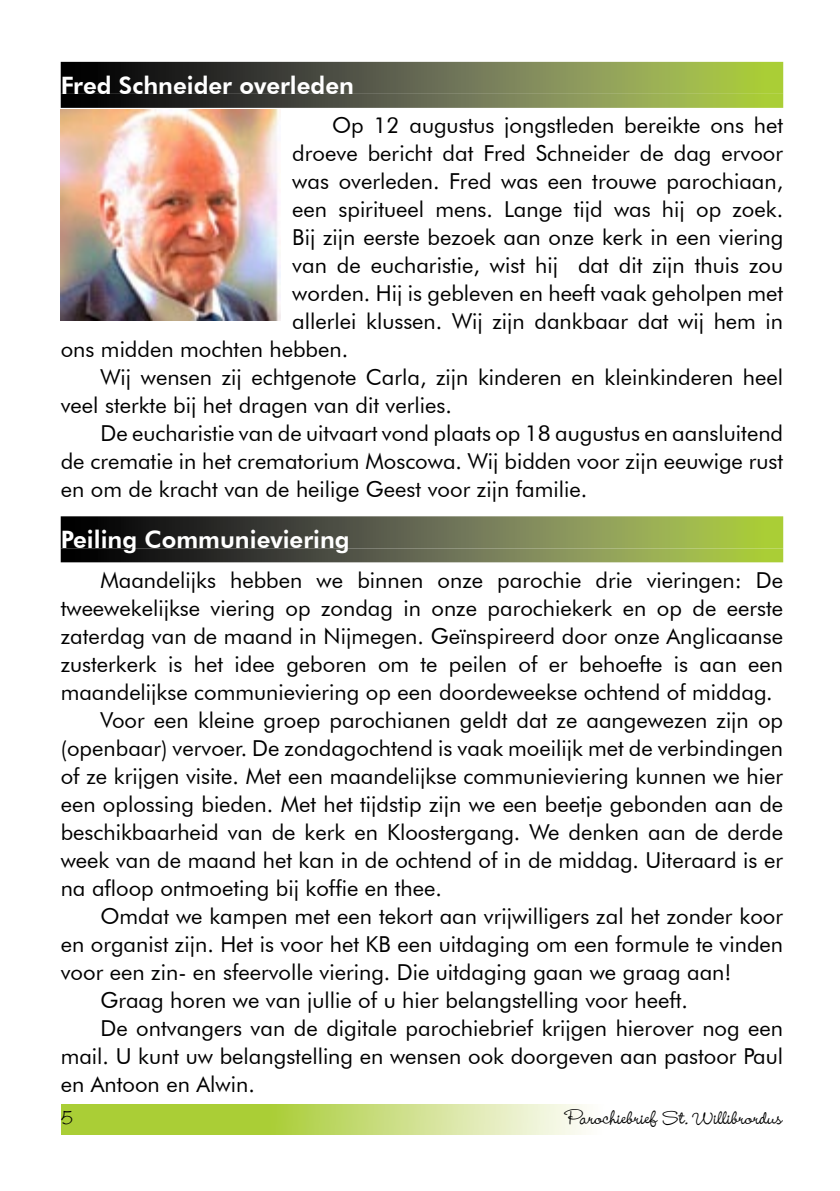
<style>
.page{position:relative;width:840px;height:1191px;background:#fff}
.page>*{position:absolute;margin:0;border:0;box-sizing:border-box;transform-origin:0 0}
._2_KopRechts{font:800 24px "Futura BT";color:#fff}
.t1{font:500 24px "Wendy";color:#000}
._0_Standaard{font:22px/28px "Futura BT";color:#000;text-align:justify}
</style>
<div class="page">
<svg style="left:61px;top:62px;width:721px;height:32px;background:#60683f"></svg>
<svg style="left:61px;top:94px;width:721px;height:14px;background:#606940"></svg>
<img style="left:61px;top:109px;width:220px;height:211px">
<svg style="left:61px;top:516px;width:721px;height:32px;background:#616941"></svg>
<svg style="left:61px;top:548px;width:721px;height:14px;background:#616a42"></svg>
<svg style="left:62px;top:1104px;width:525px;height:31px;background:#c3db72"></svg>
<p class="_2_KopRechts" style="left:61px;top:71px;width:294px">Fred Schneider overleden</p>
<p class="_0_Standaard" style="left:332px;top:111px;width:452px">Op 12 augustus jongstleden bereikte ons het</p>
<p class="_0_Standaard" style="left:292px;top:139px;width:492px">droeve bericht dat Fred Schneider de dag ervoor</p>
<p class="_0_Standaard" style="left:292px;top:167px;width:492px">was overleden. Fred was een trouwe parochiaan,</p>
<p class="_0_Standaard" style="left:292px;top:195px;width:492px">een spiritueel mens. Lange tijd was hij op zoek.</p>
<p class="_0_Standaard" style="left:292px;top:223px;width:492px">Bij zijn eerste bezoek aan onze kerk in een viering</p>
<p class="_0_Standaard" style="left:292px;top:251px;width:492px">van de eucharistie, wist hij dat dit zijn thuis zou</p>
<p class="_0_Standaard" style="left:292px;top:279px;width:492px">worden. Hij is gebleven en heeft vaak geholpen met</p>
<p class="_0_Standaard" style="left:292px;top:307px;width:492px">allerlei klussen. Wij zijn dankbaar dat wij hem in</p>
<p class="_0_Standaard" style="left:61px;top:335px;width:289px">ons midden mochten hebben.</p>
<p class="_0_Standaard" style="left:61px;top:363px;width:723px;text-indent:40px">Wij wensen zij echtgenote Carla, zijn kinderen en kleinkinderen heel veel sterkte bij het dragen van dit verlies.</p>
<p class="_0_Standaard" style="left:61px;top:419px;width:723px;text-indent:40px">De eucharistie van de uitvaart vond plaats op 18 augustus en aansluitend de crematie in het crematorium Moscowa. Wij bidden voor zijn eeuwige rust en om de kracht van de heilige Geest voor zijn familie.</p>
<p class="_2_KopRechts" style="left:61px;top:525px;width:290px">Peiling Communieviering</p>
<p class="_0_Standaard" style="left:61px;top:565px;width:723px;text-indent:40px">Maandelijks hebben we binnen onze parochie drie vieringen: De tweewekelijkse viering op zondag in onze parochiekerk en op de eerste zaterdag van de maand in Nijmegen. Geïnspireerd door onze Anglicaanse zusterkerk is het idee geboren om te peilen of er behoefte is aan een maandelijkse communieviering op een doordeweekse ochtend of middag.</p>
<p class="_0_Standaard" style="left:61px;top:705px;width:723px;text-indent:40px">Voor een kleine groep parochianen geldt dat ze aangewezen zijn op (openbaar) vervoer. De zondagochtend is vaak moeilijk met de verbindingen of ze krijgen visite. Met een maandelijkse communieviering kunnen we hier een oplossing bieden. Met het tijdstip zijn we een beetje gebonden aan de beschikbaarheid van de kerk en Kloostergang. We denken aan de derde week van de maand het kan in de ochtend of in de middag. Uiteraard is er na afloop ontmoeting bij koffie en thee.</p>
<p class="_0_Standaard" style="left:61px;top:901px;width:723px;text-indent:40px">Omdat we kampen met een tekort aan vrijwilligers zal het zonder koor en organist zijn. Het is voor het KB een uitdaging om een formule te vinden voor een zin- en sfeervolle viering. Die uitdaging gaan we graag aan!</p>
<p class="_0_Standaard" style="left:100px;top:985px;width:588px">Graag horen we van jullie of u hier belangstelling voor heeft.</p>
<p class="_0_Standaard" style="left:61px;top:1013px;width:723px;text-indent:40px">De ontvangers van de digitale parochiebrief krijgen hierover nog een mail. U kunt uw belangstelling en wensen ook doorgeven aan pastoor Paul en Antoon en Alwin.</p>
<p class="t1" style="left:61px;top:1104px;width:14px">5</p>
<p class="t1" style="left:566px;top:1104px;width:217px">Parochiebrief St. Willibrordus</p>
</div>
